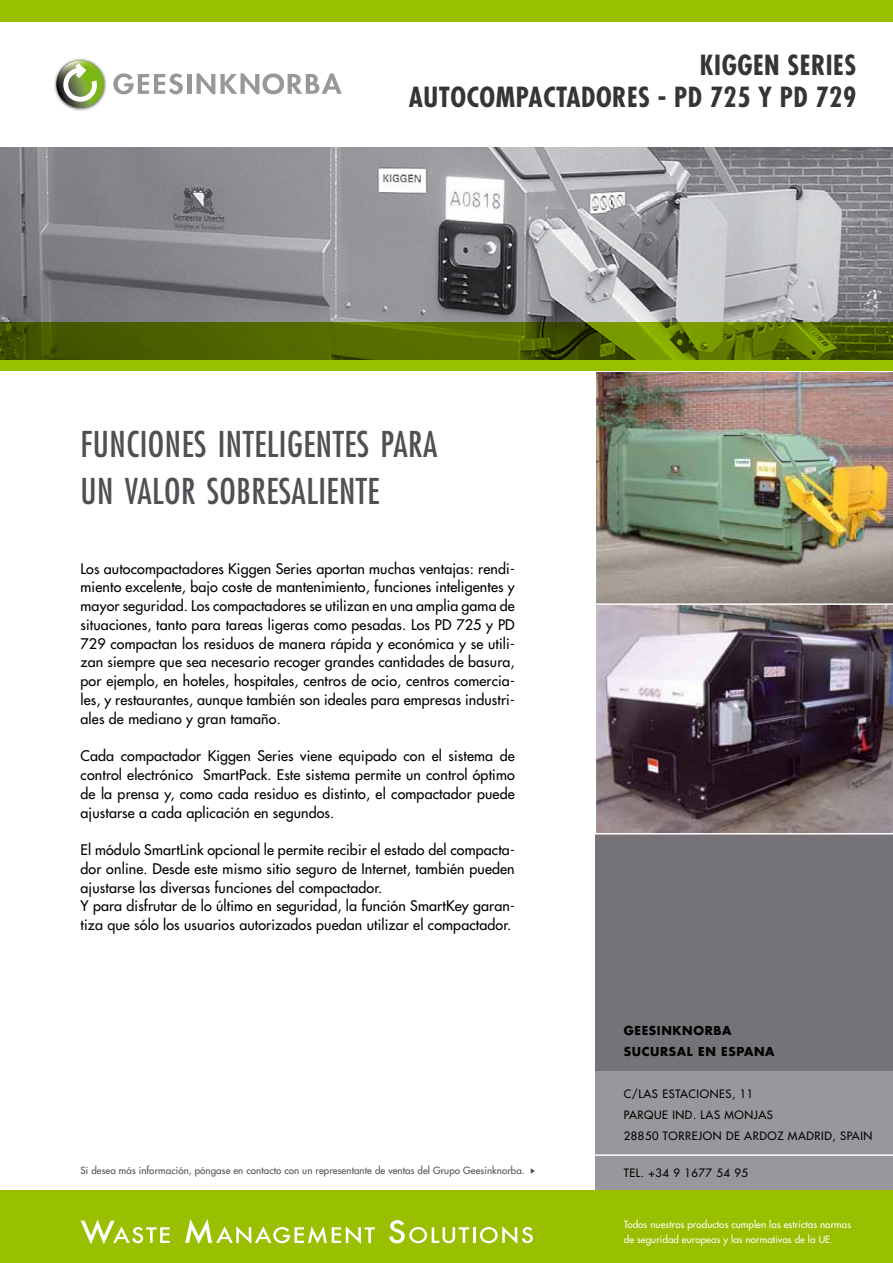
<style>
.page{position:relative;width:893px;height:1263px;background:#fff}
.page>*{position:absolute;margin:0;border:0;box-sizing:border-box;transform-origin:0 0}
.t1{font:condensed 34.65px/46.5px "Futura";letter-spacing:.015em;color:#504f53}
.t2{font:700 condensed 27px/32.4px "Futura";letter-spacing:.02em;color:#373437;text-align:right}
.t3{font:14.25px/18.8px "Futura";letter-spacing:.01em;color:#000;text-align:justify}
.t4{font:700 12px/21px "Futura";letter-spacing:.05em;color:#000}
.t5{font:11.25px/21px "Futura";letter-spacing:.05em;color:#000}
.t6{font:9.75px/15px "Futura";letter-spacing:.01em;color:#fff}
.t7{font:9.75px "Futura";letter-spacing:.01em;color:#504f53}
</style>
<div class="page">
<div style="left:595px;top:390px;width:298px;height:797px;background:#757378"></div>
<img style="left:0;top:147px;width:893px;height:175px">
<div style="left:0;top:0;width:893px;height:21px;background:#98c000"></div>
<svg style="left:54px;top:60px;width:52px;height:50px"></svg>
<svg style="left:113px;top:73px;width:70px;height:21px"></svg>
<hr style="left:187px;top:74px;width:4px;height:20px;background:#98989c">
<svg style="left:197px;top:73px;width:18px;height:21px"></svg>
<svg style="left:221px;top:73px;width:121px;height:21px"></svg>
<div style="left:595px;top:1071px;width:298px;height:122px;background:#98989c"></div>
<div style="left:0;top:1191px;width:893px;height:72px;background:#98c000"></div>
<svg style="left:81px;top:1219px;width:89px;height:25px"></svg>
<svg style="left:185px;top:1219px;width:190px;height:25px"></svg>
<svg style="left:389px;top:1220px;width:144px;height:24px"></svg>
<hr style="left:594px;top:1154px;width:299px;height:2px;background:#fff">
<svg style="left:595px;top:605px;width:298px;height:229px;background:#6d5f68"></svg>
<img style="left:595px;top:370px;width:298px;height:235px">
<svg style="left:0;top:322px;width:893px;height:38px;background:#536900"></svg>
<div style="left:0;top:360px;width:893px;height:10px;background:#98c000"></div>
<svg style="left:531px;top:1168px;width:4px;height:6px"></svg>
<h2 class="t2" style="left:409px;top:48px;width:449px">KIGGEN SERIES<br>AUTOCOMPACTADORES - PD 725 Y PD 729</h2>
<h1 class="t1" style="left:81px;top:420px;width:358px">FUNCIONES INTELIGENTES PARA<br>UN VALOR SOBRESALIENTE</h1>
<p class="t3" style="left:81px;top:559px;width:436px">Los autocompactadores Kiggen Series aportan muchas ventajas: rendi&shy;miento excelente, bajo coste de mantenimiento, funciones inteligentes y mayor seguridad. Los compactadores se utilizan en una amplia gama de situaciones, tanto para tareas ligeras como pesadas. Los PD 725 y PD 729 compactan los residuos de manera rápida y económica y se utili&shy;zan siempre que sea necesario recoger grandes cantidades de basura, por ejemplo, en hoteles, hospitales, centros de ocio, centros comercia&shy;les, y restaurantes, aunque también son ideales para empresas industri&shy;ales de mediano y gran tamaño.</p>
<p class="t3" style="left:81px;top:746px;width:436px">Cada compactador Kiggen Series viene equipado con el sistema de control electrónico SmartPack. Este sistema permite un control óptimo de la prensa y, como cada residuo es distinto, el compactador puede ajustarse a cada aplicación en segundos.</p>
<p class="t3" style="left:81px;top:840px;width:436px;text-align:left">El módulo SmartLink opcional le permite recibir el estado del compacta&shy;dor online. Desde este mismo sitio seguro de Internet, también pueden ajustarse las diversas funciones del compactador.<br>Y para disfrutar de lo último en seguridad, la función SmartKey garan&shy;tiza que sólo los usuarios autorizados puedan utilizar el compactador.</p>
<p class="t7" style="left:81px;top:1164px;width:446px">Si desea más información, póngase en contacto con un representante de ventas del Grupo Geesinknorba.</p>
<p class="t4" style="left:624px;top:1019px;width:152px">GEESINKNORBA<br>SUCURSAL EN ESPANA</p>
<p class="t5" style="left:624px;top:1083px;width:250px">C/Las Estaciones, 11<br>Parque Ind. Las Monjas<br>28850 Torrejon de Ardoz Madrid, Spain</p>
<p class="t5" style="left:624px;top:1162px;width:126px">TEL. +34 9 1677 54 95</p>
<p class="t6" style="left:624px;top:1217px;width:229px">Todos nuestros productos cumplen las estrictas normas de seguridad europeas y las normativas de la UE.</p>
</div>
